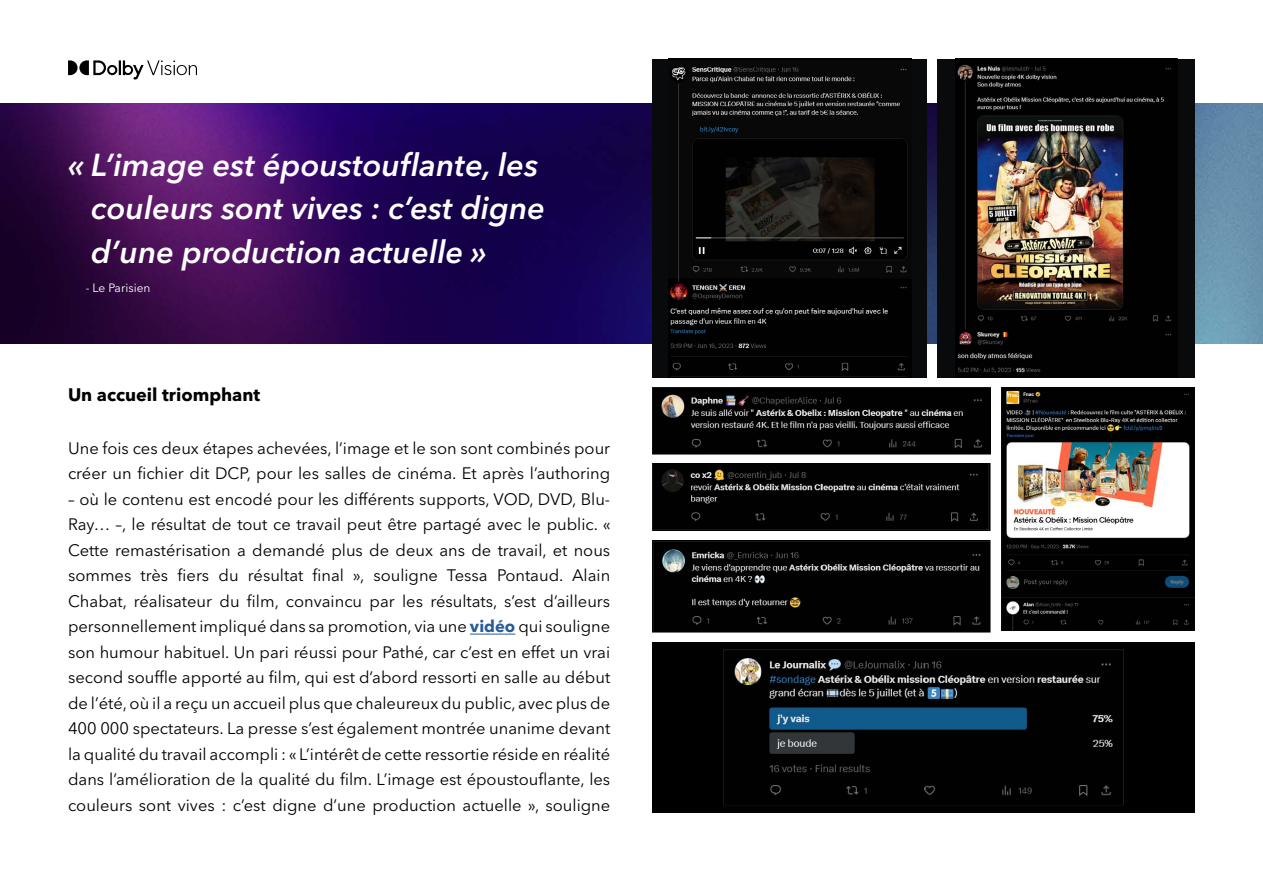
<style>
.page{position:relative;width:1263px;height:893px;background:#fff}
.page>*{position:absolute;margin:0;border:0;box-sizing:border-box;transform-origin:0 0}
.t1{font:italic 600 31.5px/43.5px "Avenir Next LT Pro";color:#fff}
.t2{font:700 18px "Avenir Next LT Pro";color:#000}
.t3{font:16.5px/25.5px "Avenir Next LT Pro";color:#000}
.t4{font:12px "Avenir Next LT Pro";color:#fff}
.s1{font-weight:700;color:#275b9b}
</style>
<div class="page">
<svg style="left:68px;top:60px;width:129px;height:20px"></svg>
<img style="left:0;top:103px;width:1263px;height:240px">
<hr style="left:470px;top:634px;width:45px;height:1px;background:#275b9b">
<div style="left:937px;top:59px;width:258px;height:318px;background:#090a0b"></div>
<img style="left:955px;top:63px;width:217px;height:311px">
<div style="left:653px;top:59px;width:274px;height:318px;background:#090a0b"></div>
<img style="left:668px;top:59px;width:244px;height:318px">
<img style="left:653px;top:387px;width:338px;height:67px">
<img style="left:653px;top:464px;width:338px;height:67px">
<img style="left:653px;top:541px;width:338px;height:91px">
<img style="left:1001px;top:387px;width:194px;height:244px">
<div style="left:653px;top:642px;width:542px;height:171px;background:#000"></div>
<img style="left:723px;top:650px;width:401px;height:155px">
<h1 class="t1" style="left:91px;top:143px;width:455px;text-indent:-23px">« L’image est époustouflante, les couleurs sont vives : c’est digne d’une production actuelle »</h1>
<p class="t4" style="left:86px;top:280px;width:66px">- Le Parisien</p>
<p class="t2" style="left:68px;top:384px;width:194px">Un accueil triomphant</p>
<p class="t3" style="left:68px;top:435px;width:544px">Une fois ces deux étapes achevées, l’image et le son sont combinés pour créer un fichier dit DCP, pour les salles de cinéma. Et après l’authoring</p>
<p class="t3" style="left:68px;top:486px;width:544px;text-align:justify">– où le contenu est encodé pour les différents supports, VOD, DVD, Blu-Ray… –, le résultat de tout ce travail peut être partagé avec le public. « Cette remastérisation a demandé plus de deux ans de travail, et nous sommes très fiers du résultat final », souligne Tessa Pontaud. Alain Chabat, réalisateur du film, convaincu par les résultats, s’est d’ailleurs personnellement impliqué dans sa promotion, via une <span class="s1">vidéo</span> qui souligne son humour habituel. Un pari réussi pour Pathé, car c’est en effet un vrai second souffle apporté au film, qui est d’abord ressorti en salle au début de l’été, où il a reçu un accueil plus que chaleureux du public, avec plus de 400 000 spectateurs. La presse s’est également montrée unanime devant la qualité du travail accompli : « L’intérêt de cette ressortie réside en réalité dans l’amélioration de la qualité du film. L’image est époustouflante, les couleurs sont vives : c’est digne d’une production actuelle », souligne</p>
</div>
